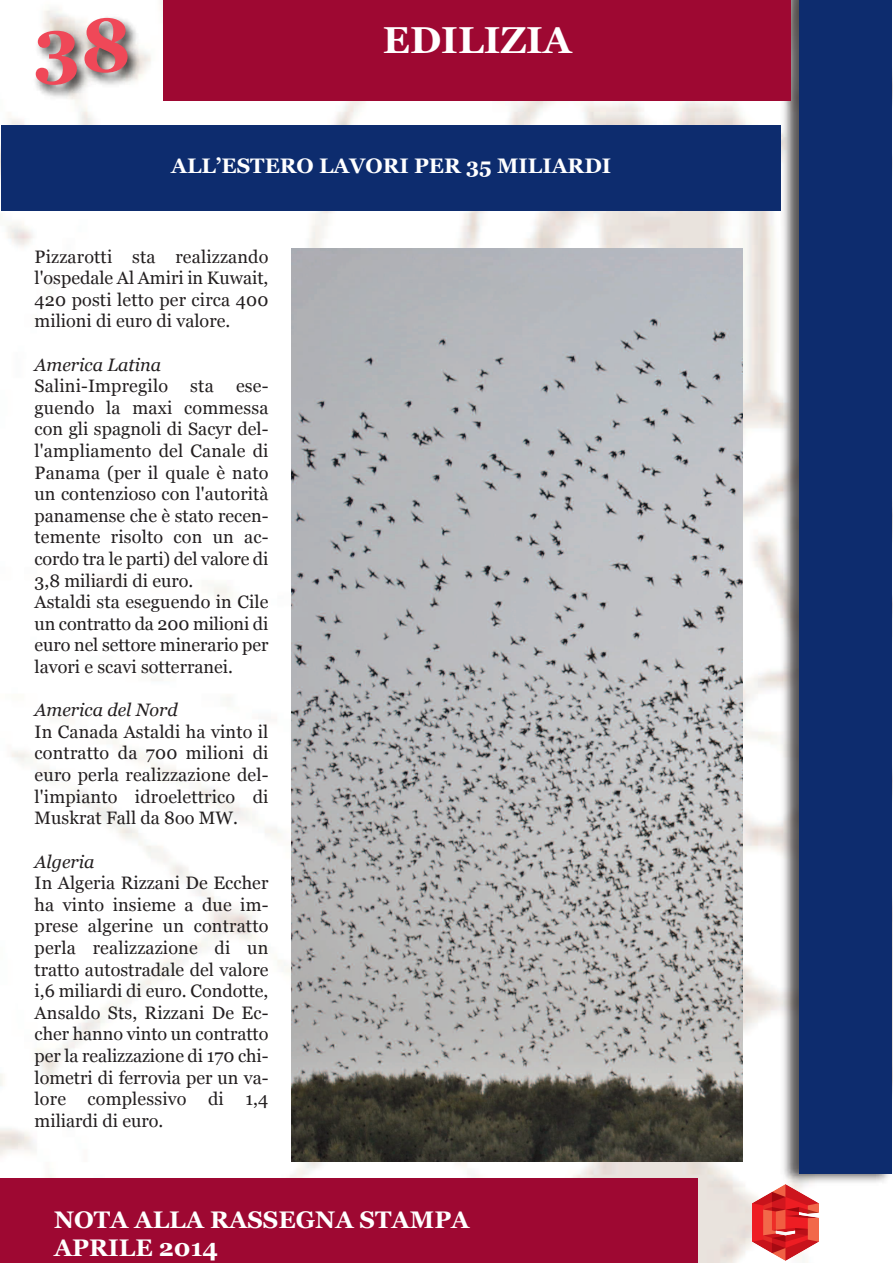
<style>
.page{position:relative;width:893px;height:1263px;background:#fff}
.page>*{position:absolute;margin:0;border:0;box-sizing:border-box;transform-origin:0 0}
.t1{font:700 75px "Georgia";color:#ef4858}
.t2{font:700 37.5px "Georgia";color:#fff}
.t3{font:700 24px/28.8px "Georgia";color:#fff}
.t4{font:700 21px "Georgia";color:#fff}
.t5{font:18px/21.6px "Georgia";letter-spacing:.005em;color:#231f20;text-align:justify}
.t6{font:italic 18px "Georgia";color:#231f20}
</style>
<div class="page">
<img style="left:0;top:100px;width:819px;height:1163px">
<img style="left:0;top:0;width:188px;height:120px">
<div style="left:0;top:1178px;width:697px;height:85px;background:#9e0832"></div>
<img style="left:777px;top:0;width:116px;height:1188px">
<div style="left:799px;top:0;width:93px;height:1173px;background:#0d2c6e"></div>
<div style="left:164px;top:0;width:627px;height:100px;background:#9e0832"></div>
<div style="left:2px;top:125px;width:779px;height:85px;background:#0d2c6e"></div>
<img style="left:291px;top:249px;width:452px;height:912px">
<img style="left:752px;top:1184px;width:66px;height:77px">
<h1 class="t1" style="left:34px;top:3px;width:99px">38</h1>
<h2 class="t2" style="left:383px;top:18px;width:190px">EDILIZIA</h2>
<p class="t4" style="left:171px;top:154px;width:442px">ALL’ESTERO LAVORI PER 35 MILIARDI</p>
<p class="t5" style="left:35px;top:246px;width:235px">Pizzarotti sta realizzando l'ospedale Al Amiri in Kuwait, 420 posti letto per circa 400 milioni di euro di valore.</p>
<p class="t6" style="left:35px;top:354px;width:128px">America Latina</p>
<p class="t5" style="left:35px;top:375px;width:235px;text-align:left">Salini-Impregilo sta ese&shy;guendo la maxi commessa con gli spagnoli di Sacyr del&shy;l'ampliamento del Canale di<br>Panama (per il quale è nato un contenzioso con l'autorità panamense che è stato recen&shy;temente risolto con un ac&shy;cordo tra le parti) del valore di<br>3,8 miliardi di euro.<br>Astaldi sta eseguendo in Cile un contratto da 200 milioni di euro nel settore minerario per lavori e scavi sotterranei.</p>
<p class="t6" style="left:35px;top:700px;width:145px">America del Nord</p>
<p class="t5" style="left:35px;top:721px;width:235px">In Canada Astaldi ha vinto il contratto da 700 milioni di euro perla realizzazione del&shy;l'impianto idroelettrico di Muskrat Fall da 8oo MW.</p>
<p class="t6" style="left:35px;top:851px;width:61px">Algeria</p>
<p class="t5" style="left:35px;top:872px;width:235px">In Algeria Rizzani De Eccher ha vinto insieme a due im&shy;prese algerine un contratto perla realizzazione di un tratto autostradale del valore i,6 miliardi di euro. Condotte, Ansaldo Sts, Rizzani De Ec&shy;cher hanno vinto un contratto per la realizzazione di 170 chi&shy;lometri di ferrovia per un va&shy;lore complessivo di 1,4 miliardi di euro.</p>
<h3 class="t3" style="left:54px;top:1205px;width:417px">NOTA ALLA RASSEGNA STAMPA<br>APRILE 2014</h3>
</div>
